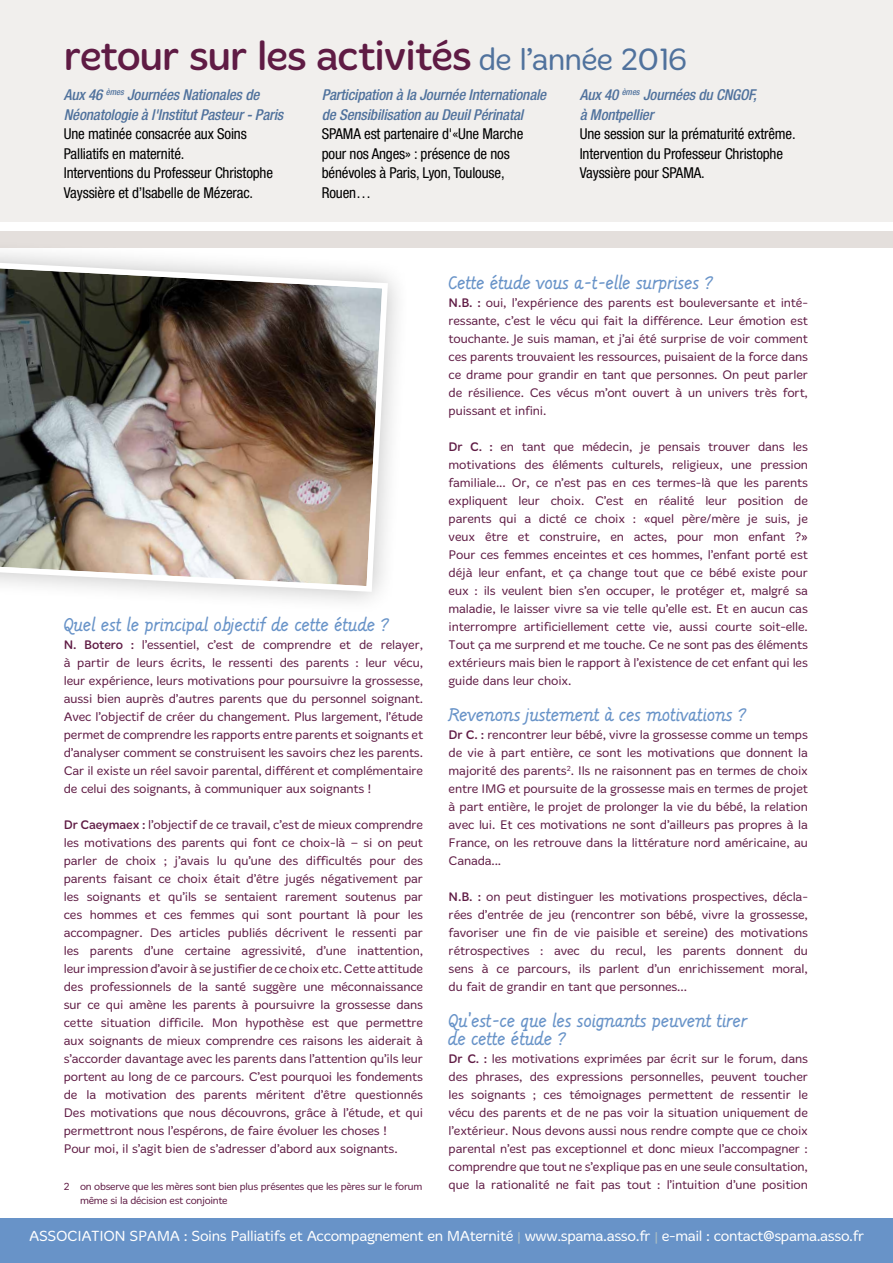
<style>
.page{position:relative;width:893px;height:1263px;background:#fff}
.page>*{position:absolute;margin:0;border:0;box-sizing:border-box;transform-origin:0 0}
.t1{font:42px "Merge";letter-spacing:-.025em;color:#5f1b44}
.t2{font:18px/18px "Danze";color:#6893c8}
.t3{font:condensed 15px/19.5px "Helvetica Neue LT Std";letter-spacing:-.01em;color:#000}
.t4{font:italic 500 condensed 15px/19.5px "Helvetica Neue LT Std";letter-spacing:-.01em;color:#50729d}
.t5{font:300 15px "Merge";letter-spacing:-.025em;color:#fff}
.t6{font:300 12.75px/18px "Merge";letter-spacing:-.01em;color:#5f1b44;text-align:justify}
.t7{font:300 10.5px/13.5px "Merge";letter-spacing:-.03em;color:#5f1b44}
.s1{font-weight:300;font-size:31.5px;color:#50729d}
.s2{font-weight:400}
.s3{color:#a7bbc4}
</style>
<div class="page">
<div style="left:0;top:0;width:893px;height:222px;background:#f1efed"></div>
<div style="left:0;top:231px;width:893px;height:16px;background:#e4dfdc"></div>
<div style="left:0;top:1219px;width:893px;height:44px;background:#6893c8"></div>
<div style="left:0;top:239px;width:411px;height:376px;background:#000;opacity:.25"></div>
<img style="left:0;top:259px;width:391px;height:336px">
<h1 class="t1" style="left:64px;top:32px;width:625px">retour sur les activités <span class="s1">de l’année 2016</span></h1>
<p class="t4" style="left:64px;top:85px;width:221px">Aux 46 <sup>èmes</sup> Journées Nationales de<br>Néonatologie à l'Institut Pasteur - Paris</p>
<p class="t3" style="left:64px;top:124px;width:211px">Une matinée consacrée aux Soins Palliatifs en maternité.<br>Interventions du Professeur Christophe Vayssière et d’Isabelle de Mézerac.</p>
<p class="t4" style="left:322px;top:85px;width:226px">Participation à la Journée Internationale de Sensibilisation au Deuil Périnatal</p>
<p class="t3" style="left:322px;top:124px;width:203px">SPAMA est partenaire d'«Une Marche pour nos Anges» : présence de nos bénévoles à Paris, Lyon, Toulouse,<br>Rouen…</p>
<p class="t4" style="left:580px;top:85px;width:178px">Aux 40 <sup>èmes</sup> Journées du CNGOF, à Montpellier</p>
<p class="t3" style="left:580px;top:124px;width:217px">Une session sur la prématurité extrême.<br>Intervention du Professeur Christophe<br>Vayssière pour SPAMA.</p>
<h2 class="t2" style="left:64px;top:615px;width:327px">Quel est le principal objectif de cette étude ?</h2>
<p class="t6" style="left:64px;top:636px;width:361px"><span class="s2">N. Botero :</span> l’essentiel, c’est de comprendre et de relayer, à partir de leurs écrits, le ressenti des parents : leur vécu, leur expérience, leurs motivations pour poursuivre la grossesse, aussi bien auprès d’autres parents que du personnel soignant.<br>Avec l’objectif de créer du changement. Plus largement, l’étude permet de comprendre les rapports entre parents et soignants et d’analyser comment se construisent les savoirs chez les parents.<br>Car il existe un réel savoir parental, différent et complémentaire de celui des soignants, à communiquer aux soignants !</p>
<p class="t6" style="left:64px;top:816px;width:361px;text-align:left"><span class="s2">Dr Caeymaex :</span> l’objectif de ce travail, c’est de mieux comprendre les motivations des parents qui font ce choix-là – si on peut parler de choix ; j’avais lu qu’une des difficultés pour des parents faisant ce choix était d’être jugés négativement par les soignants et qu’ils se sentaient rarement soutenus par ces hommes et ces femmes qui sont pourtant là pour les accompagner. Des articles publiés décrivent le ressenti par les parents d’une certaine agressivité, d’une inattention, leur impression d’avoir à se justifier de ce choix etc. Cette attitude des professionnels de la santé suggère une méconnaissance sur ce qui amène les parents à poursuivre la grossesse dans cette situation difficile. Mon hypothèse est que permettre aux soignants de mieux comprendre ces raisons les aiderait à s’accorder davantage avec les parents dans l’attention qu’ils leur portent au long de ce parcours. C’est pourquoi les fondements de la motivation des parents méritent d’être questionnés Des motivations que nous découvrons, grâce à l’étude, et qui permettront nous l’espérons, de faire évoluer les choses !<br>Pour moi, il s’agit bien de s’adresser d’abord aux soignants.</p>
<p class="t7" style="left:80px;top:1180px;width:344px;text-indent:-16px">2 on observe que les mères sont bien plus présentes que les pères sur le forum même si la décision est conjointe</p>
<h2 class="t2" style="left:449px;top:273px;width:266px">Cette étude vous a-t-elle surprises ?</h2>
<p class="t6" style="left:449px;top:294px;width:361px"><span class="s2">N.B. :</span> oui, l’expérience des parents est bouleversante et inté&shy;ressante, c’est le vécu qui fait la différence. Leur émotion est touchante. Je suis maman, et j’ai été surprise de voir comment ces parents trouvaient les ressources, puisaient de la force dans ce drame pour grandir en tant que personnes. On peut parler de résilience. Ces vécus m’ont ouvert à un univers très fort, puissant et infini.</p>
<p class="t6" style="left:449px;top:438px;width:361px"><span class="s2">Dr C. :</span> en tant que médecin, je pensais trouver dans les motivations des éléments culturels, religieux, une pression familiale... Or, ce n’est pas en ces termes-là que les parents expliquent leur choix. C’est en réalité leur position de parents qui a dicté ce choix : «quel père/mère je suis, je veux être et construire, en actes, pour mon enfant ?» Pour ces femmes enceintes et ces hommes, l’enfant porté est déjà leur enfant, et ça change tout que ce bébé existe pour eux : ils veulent bien s’en occuper, le protéger et, malgré sa maladie, le laisser vivre sa vie telle qu’elle est. Et en aucun cas interrompre artificiellement cette vie, aussi courte soit-elle.<br>Tout ça me surprend et me touche. Ce ne sont pas des éléments extérieurs mais bien le rapport à l’existence de cet enfant qui les guide dans leur choix.</p>
<h2 class="t2" style="left:449px;top:705px;width:300px">Revenons justement à ces motivations ?</h2>
<p class="t6" style="left:449px;top:726px;width:361px"><span class="s2">Dr C. :</span> rencontrer leur bébé, vivre la grossesse comme un temps de vie à part entière, ce sont les motivations que donnent la majorité des parents<sup>2</sup>. Ils ne raisonnent pas en termes de choix entre IMG et poursuite de la grossesse mais en termes de projet à part entière, le projet de prolonger la vie du bébé, la relation avec lui. Et ces motivations ne sont d’ailleurs pas propres à la France, on les retrouve dans la littérature nord américaine, au Canada...</p>
<p class="t6" style="left:449px;top:888px;width:361px"><span class="s2">N.B. :</span> on peut distinguer les motivations prospectives, décla&shy;rées d’entrée de jeu (rencontrer son bébé, vivre la grossesse, favoriser une fin de vie paisible et sereine) des motivations rétrospectives : avec du recul, les parents donnent du sens à ce parcours, ils parlent d’un enrichissement moral, du fait de grandir en tant que personnes...</p>
<h2 class="t2" style="left:449px;top:1011px;width:300px">Qu’est-ce que les soignants peuvent tirer de cette étude ?</h2>
<p class="t6" style="left:449px;top:1050px;width:361px"><span class="s2">Dr C. :</span> les motivations exprimées par écrit sur le forum, dans des phrases, des expressions personnelles, peuvent toucher les soignants ; ces témoignages permettent de ressentir le vécu des parents et de ne pas voir la situation uniquement de l’extérieur. Nous devons aussi nous rendre compte que ce choix parental n’est pas exceptionnel et donc mieux l’accompagner : comprendre que tout ne s’explique pas en une seule consultation, que la rationalité ne fait pas tout : l’intuition d’une position</p>
<p class="t5" style="left:29px;top:1228px;width:836px">ASSOCIATION SPAMA : Soins Palliatifs et Accompagnement en MAternité <span class="s3">|</span> www.spama.asso.fr <span class="s3">|</span> e-mail : contact@spama.asso.fr</p>
</div>
